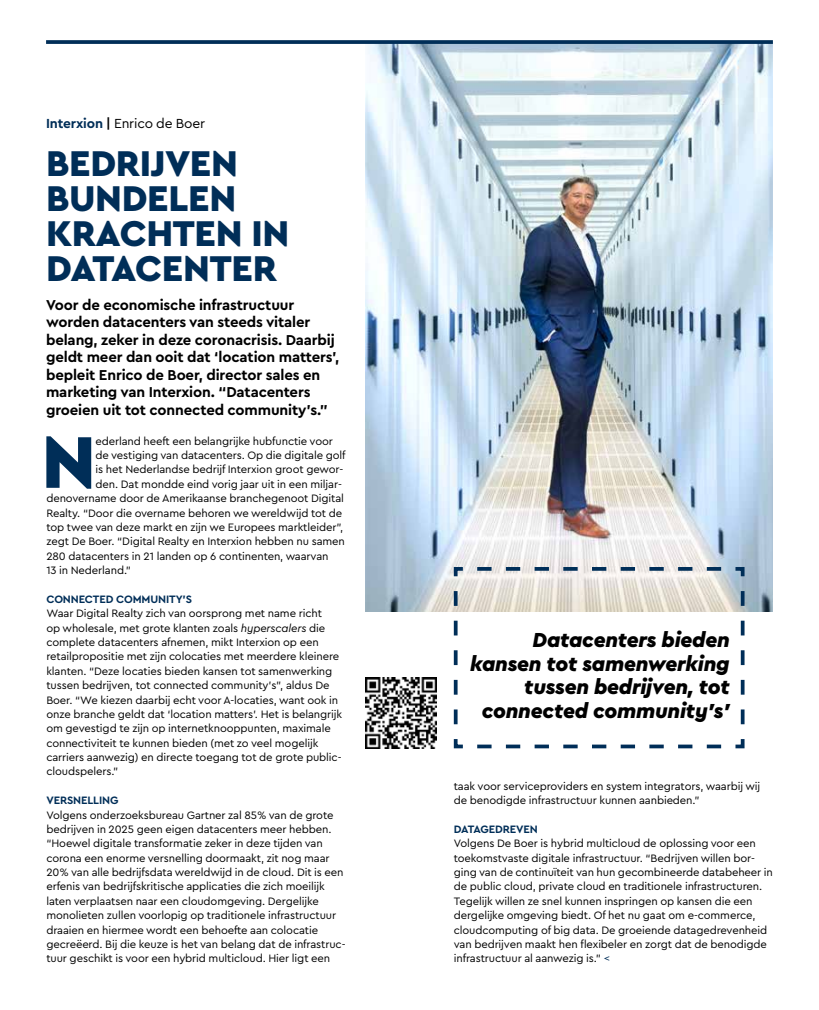
<style>
.page{position:relative;width:819px;height:1010px;background:#fff}
.page>*{position:absolute;margin:0;border:0;box-sizing:border-box;transform-origin:0 0}
.t1{font:900 76.62px "Cera Pro";color:#002e58}
.t2{font:900 37.5px/35px "Cera Pro";letter-spacing:-.01em;color:#002e58}
.t3{font:italic 900 21.25px/23.8px "Cera Pro";letter-spacing:-.01em;color:#000;text-align:right}
.t4{font:700 15px/17.5px "Cera Pro";letter-spacing:-.01em;color:#000}
.t5{font:13.75px "Cera Pro";letter-spacing:-.01em;color:#000}
.t6{font:11.25px/14.4px "Cera Pro";letter-spacing:-.01em;color:#000}
.t7{font:700 11.25px "Cera Pro";letter-spacing:-.01em;color:#002e58}
.s1{font-weight:700;color:#002e58}
.s2{font-weight:700}
.s3{font-style:italic}
.s4{color:#002e58}
</style>
<div class="page">
<img style="left:365px;top:44px;width:407px;height:567px">
<svg style="left:452px;top:565px;width:294px;height:184px"></svg>
<img style="left:365px;top:677px;width:71px;height:71px">
<svg style="left:46px;top:40px;width:726px;height:4px;fill:#06335c"></svg>
<p class="t5" style="left:46px;top:115px;width:161px"><span class="s1">Interxion</span> <span class="s2">|</span> Enrico de Boer</p>
<h2 class="t2" style="left:46px;top:144px;width:245px">BEDRIJVEN<br>BUNDELEN<br>KRACHTEN IN<br>DATACENTER</h2>
<p class="t4" style="left:46px;top:295px;width:295px">Voor de economische infrastructuur worden datacenters van steeds vitaler belang, zeker in deze coronacrisis. Daarbij geldt meer dan ooit dat ‘location matters’, bepleit Enrico de Boer, director sales en marketing van Interxion. “Datacenters groeien uit tot connected community’s.”</p>
<h1 class="t1" style="left:41px;top:411px;width:56px">N</h1>
<p class="t6" style="left:95px;top:433px;width:239px">ederland heeft een belangrijke hubfunctie voor</p>
<p class="t6" style="left:95px;top:448px;width:251px">de vestiging van datacenters. Op die digitale golf</p>
<p class="t6" style="left:95px;top:462px;width:249px">is het Nederlandse bedrijf Interxion groot gewor-</p>
<p class="t6" style="left:95px;top:476px;width:248px">den. Dat mondde eind vorig jaar uit in een miljar-</p>
<p class="t6" style="left:46px;top:491px;width:299px">denovername door de Amerikaanse branchegenoot Digital</p>
<p class="t6" style="left:46px;top:505px;width:297px">Realty. “Door die overname behoren we wereldwijd tot de</p>
<p class="t6" style="left:46px;top:519px;width:298px">top twee van deze markt en zijn we Europees marktleider”,</p>
<p class="t6" style="left:46px;top:534px;width:300px">zegt De Boer. “Digital Realty en Interxion hebben nu samen</p>
<p class="t6" style="left:46px;top:548px;width:283px">280 datacenters in 21 landen op 6 continenten, waarvan</p>
<p class="t6" style="left:46px;top:563px;width:86px">13 in Nederland.”</p>
<p class="t7" style="left:46px;top:592px;width:147px">CONNECTED COMMUNITY’S</p>
<p class="t6" style="left:46px;top:606px;width:297px">Waar Digital Realty zich van oorsprong met name richt<br>op wholesale, met grote klanten zoals <span class="s3">hyperscalers</span> die complete datacenters afnemen, mikt Interxion op een retailpropositie met zijn colocaties met meerdere kleinere klanten. “Deze locaties bieden kansen tot samenwerking tussen bedrijven, tot connected community’s”, aldus De Boer. “We kiezen daarbij echt voor A-locaties, want ook in onze branche geldt dat ‘location matters’. Het is belangrijk om gevestigd te zijn op internetknooppunten, maximale connectiviteit te kunnen bieden (met zo veel mogelijk carriers aanwezig) en directe toegang tot de grote public&shy;cloudspelers.”</p>
<p class="t7" style="left:46px;top:793px;width:74px">VERSNELLING</p>
<p class="t6" style="left:46px;top:807px;width:301px">Volgens onderzoeksbureau Gartner zal 85% van de grote bedrijven in 2025 geen eigen datacenters meer hebben. “Hoewel digitale transformatie zeker in deze tijden van corona een enorme versnelling doormaakt, zit nog maar 20% van alle bedrijfsdata wereldwijd in de cloud. Dit is een erfenis van bedrijfskritische applicaties die zich moeilijk laten verplaatsen naar een cloudomgeving. Dergelijke monolieten zullen voorlopig op traditionele infrastructuur draaien en hiermee wordt een behoefte aan colocatie gecreëerd. Bij die keuze is het van belang dat de infrastruc&shy;tuur geschikt is voor een hybrid multicloud. Hier ligt een</p>
<h3 class="t3" style="left:470px;top:627px;width:261px">Datacenters bieden kansen tot samenwerking tussen bedrijven, tot connected community’s’</h3>
<p class="t6" style="left:454px;top:778px;width:308px">taak voor serviceproviders en system integrators, waarbij wij de benodigde infrastructuur kunnen aanbieden.”</p>
<p class="t7" style="left:454px;top:821px;width:86px">DATAGEDREVEN</p>
<p class="t6" style="left:454px;top:836px;width:320px">Volgens De Boer is hybrid multicloud de oplossing voor een toekomstvaste digitale infrastructuur. “Bedrijven willen bor&shy;ging van de continuïteit van hun gecombineerde databeheer in de public cloud, private cloud en traditionele infrastructuren.<br>Tegelijk willen ze snel kunnen inspringen op kansen die een dergelijke omgeving biedt. Of het nu gaat om e-commerce, cloudcomputing of big data. De groeiende datagedrevenheid van bedrijven maakt hen flexibeler en zorgt dat de benodigde infrastructuur al aanwezig is.” <span class="s4">&lt;</span></p>
</div>
